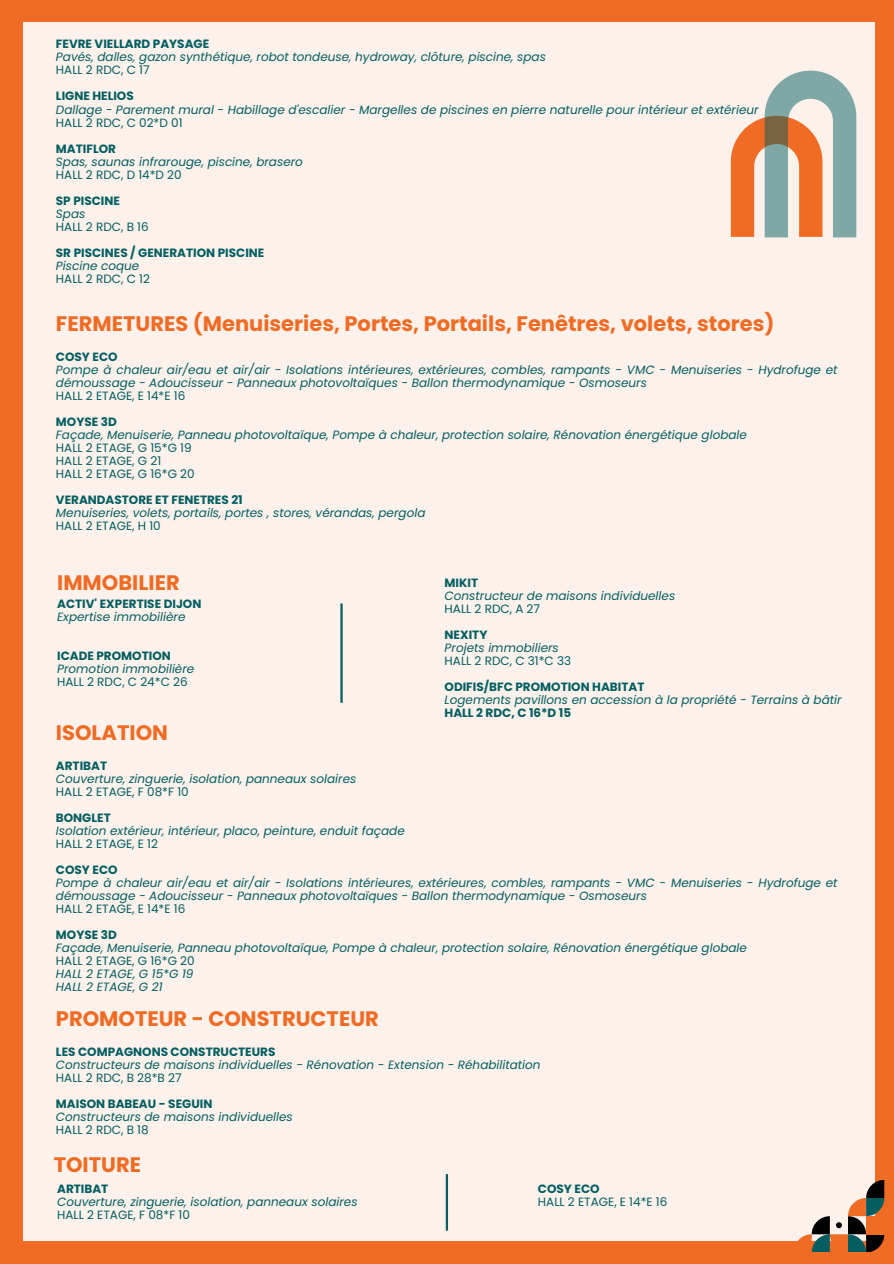
<style>
.page{position:relative;width:894px;height:1264px;background:#fff}
.page>*{position:absolute;margin:0;border:0;box-sizing:border-box;transform-origin:0 0}
.t1{font:700 21px "Poppins";color:#f06c25}
.t2{font:italic 12px/13px "Poppins";color:#035d61}
.t3{font:12px/13px "Poppins";color:#035d61}
.t4{font:700 12px "Poppins";color:#035d61}
.s1{font-weight:700}
</style>
<div class="page">
<div style="left:0;top:0;width:893px;height:1263px;background:#fcf2eb"></div>
<div style="left:0;top:0;width:22px;height:1263px;background:#f06c25"></div>
<div style="left:875px;top:0;width:18px;height:1263px;background:#f06c25"></div>
<div style="left:0;top:0;width:893px;height:22px;background:#f06c25"></div>
<div style="left:0;top:1241px;width:893px;height:22px;background:#f06c25"></div>
<svg style="left:730px;top:71px;width:126px;height:166px"></svg>
<svg style="left:797px;top:1180px;width:87px;height:71px"></svg>
<div style="left:865px;top:1216px;width:19px;height:18px;background:#f06c25"></div>
<hr style="left:340px;top:603px;width:2px;height:99px;background:#035d61">
<hr style="left:445px;top:1174px;width:3px;height:56px;background:#035d61">
<p class="t4" style="left:56px;top:36px;width:155px">FEVRE VIELLARD PAYSAGE</p>
<p class="t2" style="left:56px;top:51px;width:491px">Pavés, dalles, gazon synthétique, robot tondeuse, hydroway, clôture, piscine, spas</p>
<p class="t3" style="left:56px;top:64px;width:95px">HALL 2 RDC, C 17</p>
<p class="t4" style="left:56px;top:88px;width:79px">LIGNE HELIOS</p>
<p class="t2" style="left:56px;top:103px;width:704px">Dallage - Parement mural - Habillage d'escalier - Margelles de piscines en pierre naturelle pour intérieur et extérieur</p>
<p class="t3" style="left:56px;top:116px;width:128px">HALL 2 RDC, C 02*D 01</p>
<p class="t4" style="left:56px;top:140px;width:62px">MATIFLOR</p>
<p class="t2" style="left:56px;top:155px;width:248px">Spas, saunas infrarouge, piscine, brasero</p>
<p class="t3" style="left:56px;top:168px;width:127px">HALL 2 RDC, D 14*D 20</p>
<p class="t4" style="left:56px;top:192px;width:66px">SP PISCINE</p>
<p class="t2" style="left:56px;top:207px;width:31px">Spas</p>
<p class="t3" style="left:56px;top:220px;width:94px">HALL 2 RDC, B 16</p>
<p class="t4" style="left:56px;top:244px;width:210px">SR PISCINES / GENERATION PISCINE</p>
<p class="t2" style="left:56px;top:259px;width:85px">Piscine coque</p>
<p class="t3" style="left:56px;top:272px;width:95px">HALL 2 RDC, C 12</p>
<p class="t1" style="left:56px;top:309px;width:719px">FERMETURES (Menuiseries, Portes, Portails, Fenêtres, volets, stores)</p>
<h2 class="t4" style="left:56px;top:348px;width:63px">COSY ECO</h2>
<p class="t2" style="left:56px;top:363px;width:783px">Pompe à chaleur air/eau et air/air - Isolations intérieures, extérieures, combles, rampants - VMC - Menuiseries - Hydrofuge et démoussage - Adoucisseur - Panneaux photovoltaïques - Ballon thermodynamique - Osmoseurs</p>
<p class="t3" style="left:56px;top:389px;width:131px">HALL 2 ETAGE, E 14*E 16</p>
<p class="t4" style="left:56px;top:413px;width:62px">MOYSE 3D</p>
<p class="t2" style="left:56px;top:428px;width:692px">Façade, Menuiserie, Panneau photovoltaïque, Pompe à chaleur, protection solaire, Rénovation énergétique globale</p>
<p class="t3" style="left:56px;top:441px;width:137px">HALL 2 ETAGE, G 15*G 19</p>
<p class="t3" style="left:56px;top:454px;width:107px">HALL 2 ETAGE, G 21</p>
<p class="t3" style="left:56px;top:467px;width:140px">HALL 2 ETAGE, G 16*G 20</p>
<p class="t4" style="left:56px;top:491px;width:188px">VERANDASTORE ET FENETRES 21</p>
<p class="t2" style="left:56px;top:506px;width:371px">Menuiseries, volets, portails, portes , stores, vérandas, pergola</p>
<p class="t3" style="left:56px;top:519px;width:106px">HALL 2 ETAGE, H 10</p>
<p class="t1" style="left:57px;top:567px;width:124px">IMMOBILIER</p>
<h1 class="t4" style="left:57px;top:595px;width:146px">ACTIV' EXPERTISE DIJON</h1>
<p class="t2" style="left:57px;top:610px;width:130px">Expertise immobilière</p>
<p class="t4" style="left:57px;top:647px;width:115px">ICADE PROMOTION</p>
<p class="t2" style="left:57px;top:662px;width:139px">Promotion immobilière</p>
<p class="t3" style="left:57px;top:675px;width:132px">HALL 2 RDC, C 24*C 26</p>
<p class="t1" style="left:56px;top:718px;width:113px">ISOLATION</p>
<p class="t4" style="left:56px;top:757px;width:53px">ARTIBAT</p>
<p class="t2" style="left:56px;top:772px;width:302px">Couverture, zinguerie, isolation, panneaux solaires</p>
<p class="t3" style="left:56px;top:785px;width:134px">HALL 2 ETAGE, F 08*F 10</p>
<p class="t4" style="left:56px;top:809px;width:56px">BONGLET</p>
<p class="t2" style="left:56px;top:824px;width:350px">Isolation extérieur, intérieur, placo, peinture, enduit façade</p>
<p class="t3" style="left:56px;top:837px;width:103px">HALL 2 ETAGE, E 12</p>
<p class="t4" style="left:56px;top:861px;width:63px">COSY ECO</p>
<p class="t2" style="left:56px;top:876px;width:783px">Pompe à chaleur air/eau et air/air - Isolations intérieures, extérieures, combles, rampants - VMC - Menuiseries - Hydrofuge et démoussage - Adoucisseur - Panneaux photovoltaïques - Ballon thermodynamique - Osmoseurs</p>
<p class="t3" style="left:56px;top:902px;width:131px">HALL 2 ETAGE, E 14*E 16</p>
<p class="t4" style="left:56px;top:926px;width:62px">MOYSE 3D</p>
<h1 class="t2" style="left:56px;top:941px;width:692px">Façade, Menuiserie, Panneau photovoltaïque, Pompe à chaleur, protection solaire, Rénovation énergétique globale</h1>
<p class="t3" style="left:56px;top:954px;width:140px">HALL 2 ETAGE, G 16*G 20</p>
<p class="t2" style="left:56px;top:967px;width:139px">HALL 2 ETAGE, G 15*G 19</p>
<p class="t2" style="left:56px;top:980px;width:108px">HALL 2 ETAGE, G 21</p>
<p class="t1" style="left:56px;top:1004px;width:324px">PROMOTEUR - CONSTRUCTEUR</p>
<p class="t4" style="left:56px;top:1043px;width:221px">LES COMPAGNONS CONSTRUCTEURS</p>
<p class="t2" style="left:56px;top:1058px;width:486px">Constructeurs de maisons individuelles - Rénovation - Extension - Réhabilitation</p>
<p class="t3" style="left:56px;top:1071px;width:127px">HALL 2 RDC, B 28*B 27</p>
<p class="t4" style="left:56px;top:1095px;width:158px">MAISON BABEAU - SEGUIN</p>
<p class="t2" style="left:56px;top:1110px;width:238px">Constructeurs de maisons individuelles</p>
<p class="t3" style="left:56px;top:1123px;width:94px">HALL 2 RDC, B 18</p>
<p class="t4" style="left:444px;top:574px;width:35px">MIKIT</p>
<p class="t2" style="left:444px;top:589px;width:232px">Constructeur de maisons individuelles</p>
<p class="t3" style="left:444px;top:602px;width:97px">HALL 2 RDC, A 27</p>
<p class="t4" style="left:444px;top:626px;width:44px">NEXITY</p>
<h1 class="t2" style="left:444px;top:641px;width:116px">Projets immobiliers</h1>
<p class="t3" style="left:444px;top:654px;width:128px">HALL 2 RDC, C 31*C 33</p>
<p class="t4" style="left:444px;top:678px;width:201px">ODIFIS/BFC PROMOTION HABITAT</p>
<p class="t2" style="left:444px;top:693px;width:398px">Logements pavillons en accession à la propriété - Terrains à bâtir</p>
<p class="t4" style="left:444px;top:704px;width:128px">HALL 2 RDC, C 16*D 15</p>
<p class="t1" style="left:54px;top:1149px;width:89px">TOITURE</p>
<p class="t4" style="left:57px;top:1180px;width:53px">ARTIBAT</p>
<h1 class="t2" style="left:57px;top:1195px;width:302px">Couverture, zinguerie, isolation, panneaux solaires</h1>
<p class="t3" style="left:57px;top:1208px;width:134px">HALL 2 ETAGE, F 08*F 10</p>
<p class="t3" style="left:538px;top:1182px;width:131px"><span class="s1">COSY ECO<br></span>HALL 2 ETAGE, E 14*E 16</p>
</div>
